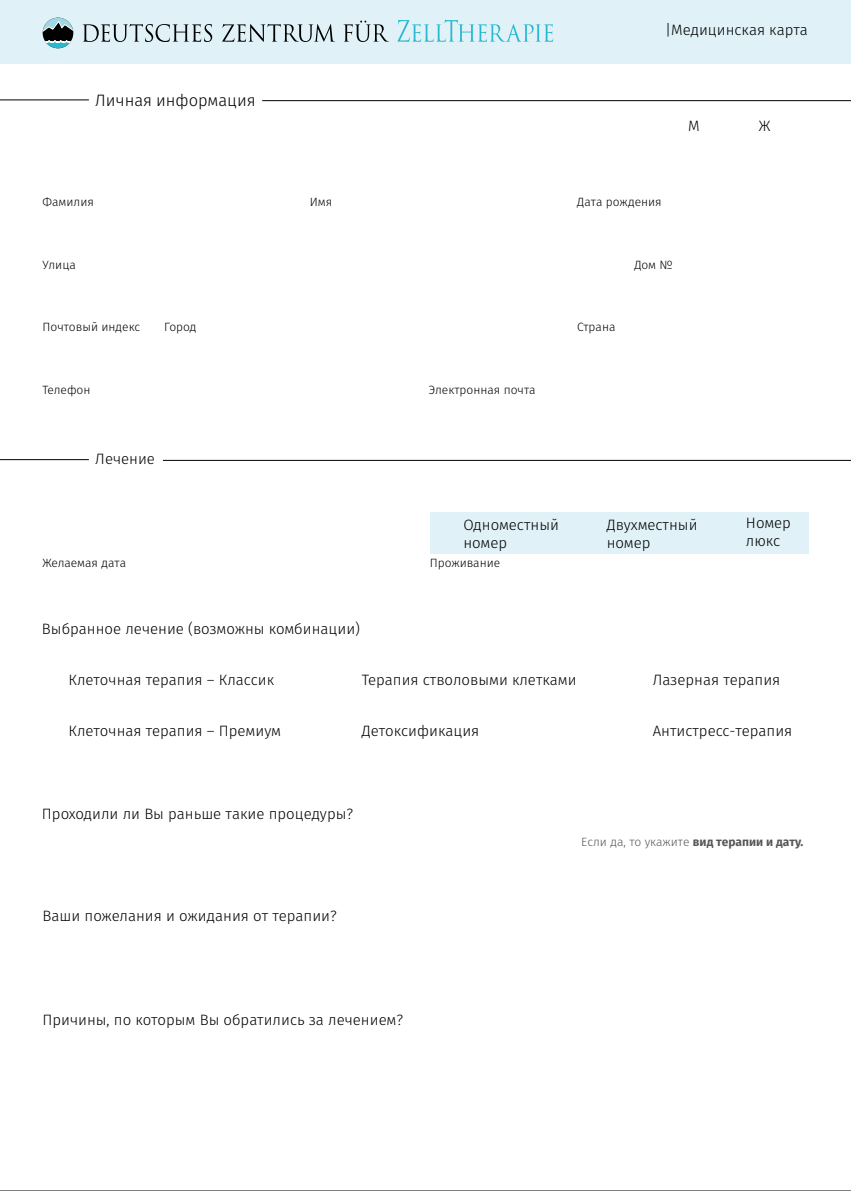
<style>
.page{position:relative;width:851px;height:1191px;background:#fff}
.page>*{position:absolute;margin:0;border:0;box-sizing:border-box;transform-origin:0 0}
.t1{font:300 16.5px "Fira Sans";color:#000}
.t2{font:300 15px/18px "Fira Sans";color:#000}
.t3{font:300 12px "Fira Sans";color:#000}
.t4{font:300 12px "Fira Sans";color:#575756}
.s1{font-weight:700}
</style>
<div class="page">
<div style="left:0;top:0;width:850px;height:64px;background:#e0f1f8"></div>
<div style="left:429px;top:513px;width:379px;height:41px;background:#e0f1f8"></div>
<hr style="left:0;top:99px;width:89px;height:1px;background:#000">
<hr style="left:262px;top:100px;width:588px;height:1px;background:#000">
<hr style="left:0;top:1190px;width:850px;height:1px;background:#000">
<hr style="left:0;top:459px;width:89px;height:1px;background:#000">
<hr style="left:163px;top:460px;width:687px;height:1px;background:#000">
<svg style="left:43px;top:18px;width:30px;height:30px"></svg>
<svg style="left:83px;top:24px;width:129px;height:18px"></svg>
<svg style="left:222px;top:24px;width:113px;height:18px"></svg>
<svg style="left:343px;top:21px;width:46px;height:21px"></svg>
<svg style="left:397px;top:20px;width:156px;height:22px"></svg>
<p class="t1" style="left:95px;top:88px;width:162px">Личная информация</p>
<p class="t3" style="left:43px;top:193px;width:53px">Фамилия</p>
<p class="t3" style="left:43px;top:256px;width:35px">Улица</p>
<p class="t2" style="left:665px;top:21px;width:144px">|Медицинская карта</p>
<p class="t2" style="left:688px;top:117px;width:13px">М</p>
<p class="t3" style="left:310px;top:193px;width:24px">Имя</p>
<p class="t3" style="left:577px;top:193px;width:86px">Дата рождения</p>
<p class="t3" style="left:634px;top:256px;width:40px">Дом №</p>
<p class="t2" style="left:758px;top:117px;width:13px">Ж</p>
<p class="t3" style="left:43px;top:319px;width:99px">Почтовый индекс</p>
<p class="t3" style="left:164px;top:319px;width:34px">Город</p>
<p class="t3" style="left:577px;top:319px;width:40px">Страна</p>
<p class="t3" style="left:43px;top:381px;width:49px">Телефон</p>
<p class="t3" style="left:429px;top:381px;width:108px">Электронная почта</p>
<p class="t2" style="left:95px;top:450px;width:61px">Лечение</p>
<p class="t2" style="left:463px;top:515px;width:97px">Одноместный номер</p>
<p class="t3" style="left:43px;top:554px;width:85px">Желаемая дата</p>
<p class="t3" style="left:429px;top:554px;width:72px">Проживание</p>
<p class="t2" style="left:42px;top:620px;width:319px">Выбранное лечение (возможны комбинации)</p>
<p class="t2" style="left:69px;top:670px;width:207px">Клеточная терапия – Классик</p>
<p class="t2" style="left:69px;top:721px;width:214px">Клеточная терапия – Премиум</p>
<p class="t2" style="left:362px;top:670px;width:216px">Терапия стволовыми клетками</p>
<p class="t2" style="left:362px;top:721px;width:119px">Детоксификация</p>
<p class="t2" style="left:42px;top:804px;width:312px">Проходили ли Вы раньше такие процедуры?</p>
<p class="t2" style="left:606px;top:515px;width:92px">Двухместный номер</p>
<p class="t2" style="left:745px;top:513px;width:46px">Номер люкс</p>
<p class="t2" style="left:652px;top:671px;width:129px">Лазерная терапия</p>
<p class="t2" style="left:652px;top:722px;width:141px">Антистресс-терапия</p>
<p class="t2" style="left:43px;top:907px;width:296px">Ваши пожелания и ожидания от терапии?</p>
<p class="t2" style="left:43px;top:1010px;width:362px">Причины, по которым Вы обратились за лечением?</p>
<p class="t4" style="left:581px;top:833px;width:224px">Если да, то укажите <span class="s1">вид терапии и дату.</span></p>
</div>
